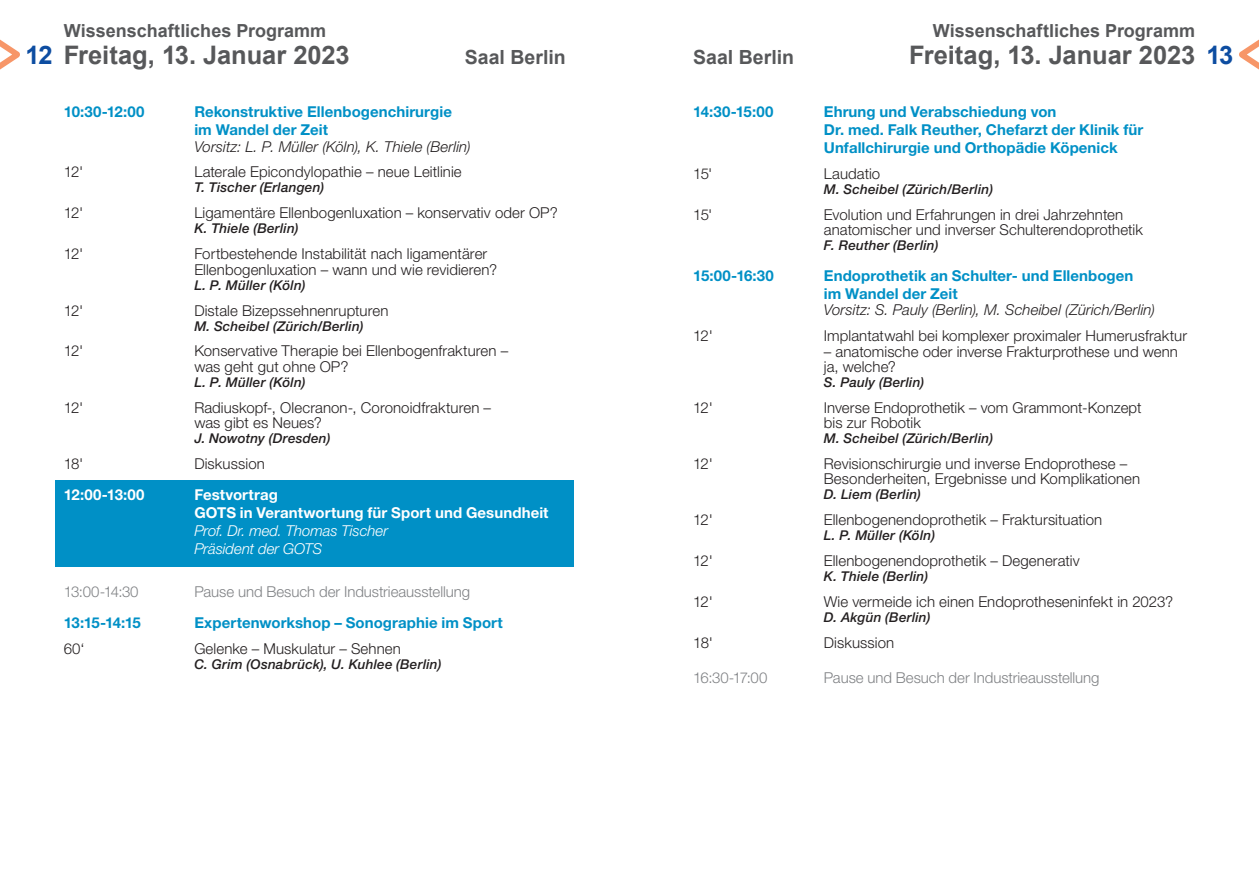
<style>
.page{position:relative;width:1259px;height:893px;background:#fff}
.page>*{position:absolute;margin:0;border:0;box-sizing:border-box;transform-origin:0 0}
.t1{font:700 25.5px "Arial";letter-spacing:-.005em;color:#57585a}
.t2{font:700 19.5px "Arial";color:#57585a}
.t3{font:700 18px "Arial";color:#57585a}
.Vortrag{font:300 15px/15.3px "Helvetica Neue LT Std";letter-spacing:.005em;color:#231f20}
.Sitzung{font:700 15px/18px "Helvetica Neue LT Std";letter-spacing:.005em;color:#0090c6}
.Sitzung-2{font:700 15px/18px "Helvetica Neue LT Std";letter-spacing:.005em;color:#fff}
.Pause{font:300 15px "Helvetica Neue LT Std";letter-spacing:-.005em;color:#808285}
.Vorsitz{font:italic 300 15px "Helvetica Neue LT Std";letter-spacing:.01em;color:#231f20}
.Referent{font:italic 500 13.5px "Helvetica Neue LT Std";letter-spacing:.015em;color:#231f20}
.s1{color:#0d4da1}
.s2{font-weight:300;font-style:italic}
</style>
<div class="page">
<svg style="left:1239px;top:39px;width:20px;height:31px"></svg>
<svg style="left:0;top:39px;width:20px;height:31px"></svg>
<div style="left:55px;top:480px;width:519px;height:86px;background:#0090c6"></div>
<p class="t3" style="left:64px;top:18px;width:264px">Wissenschaftliches Programm</p>
<p class="t3" style="left:932px;top:18px;width:264px">Wissenschaftliches Programm</p>
<h1 class="t1" style="left:26px;top:37px;width:326px"><span class="s1">12</span> Freitag, 13. Januar 2023</h1>
<h1 class="t1" style="left:909px;top:37px;width:326px">Freitag, 13. Januar 2023 <span class="s1">13</span></h1>
<h2 class="t2" style="left:465px;top:43px;width:102px">Saal Berlin</h2>
<h2 class="t2" style="left:693px;top:43px;width:102px">Saal Berlin</h2>
<p class="Sitzung" style="left:64px;top:102px;width:82px">10:30-12:00</p>
<p class="Sitzung" style="left:194px;top:102px;width:259px">Rekonstruktive Ellenbogenchirurgie im Wandel der Zeit</p>
<p class="Vorsitz" style="left:194px;top:137px;width:278px">Vorsitz: L. P. Müller (Köln), K. Thiele (Berlin)</p>
<p class="Vortrag" style="left:64px;top:164px;width:21px">12'</p>
<p class="Vortrag" style="left:194px;top:164px;width:269px">Laterale Epicondylopathie – neue Leitlinie</p>
<p class="Referent" style="left:194px;top:180px;width:131px">T. Tischer (Erlangen)</p>
<p class="Vortrag" style="left:64px;top:205px;width:21px">12'</p>
<p class="Vortrag" style="left:194px;top:205px;width:365px">Ligamentäre Ellenbogenluxation – konservativ oder OP?</p>
<p class="Referent" style="left:194px;top:221px;width:106px">K. Thiele (Berlin)</p>
<p class="Vortrag" style="left:64px;top:246px;width:21px">12'</p>
<p class="Vortrag" style="left:194px;top:246px;width:304px">Fortbestehende Instabilität nach ligamentärer<br>Ellenbogenluxation – wann und wie revidieren?</p>
<p class="Referent" style="left:194px;top:277px;width:113px">L. P. Müller (Köln)</p>
<p class="Vortrag" style="left:64px;top:302px;width:21px">12'</p>
<p class="Vortrag" style="left:194px;top:302px;width:196px">Distale Bizepssehnenrupturen</p>
<p class="Referent" style="left:194px;top:318px;width:171px">M. Scheibel (Zürich/Berlin)</p>
<p class="Vortrag" style="left:64px;top:343px;width:21px">12'</p>
<p class="Vortrag" style="left:194px;top:343px;width:315px">Konservative Therapie bei Ellenbogenfrakturen – was geht gut ohne OP?</p>
<p class="Referent" style="left:194px;top:374px;width:113px">L. P. Müller (Köln)</p>
<p class="Vortrag" style="left:64px;top:399px;width:21px">12'</p>
<p class="Vortrag" style="left:194px;top:399px;width:298px">Radiuskopf-, Olecranon-, Coronoidfrakturen – was gibt es Neues?</p>
<p class="Referent" style="left:194px;top:430px;width:138px">J. Nowotny (Dresden)</p>
<p class="Vortrag" style="left:64px;top:456px;width:21px">18'</p>
<p class="Vortrag" style="left:194px;top:456px;width:72px">Diskussion</p>
<p class="Sitzung-2" style="left:64px;top:485px;width:82px">12:00-13:00</p>
<p class="Sitzung-2" style="left:194px;top:485px;width:356px">Festvortrag<br>GOTS in Verantwortung für Sport und Gesundheit<br><span class="s2">Prof. Dr. med. Thomas Tischer<br>Präsident der GOTS</span></p>
<p class="Pause" style="left:64px;top:583px;width:76px">13:00-14:30</p>
<p class="Pause" style="left:194px;top:583px;width:277px">Pause und Besuch der Industrieausstellung</p>
<p class="Sitzung" style="left:64px;top:613px;width:79px">13:15-14:15</p>
<p class="Sitzung" style="left:194px;top:613px;width:310px">Expertenworkshop – Sonographie im Sport</p>
<p class="Vortrag" style="left:64px;top:641px;width:22px">60‘</p>
<p class="Vortrag" style="left:194px;top:641px;width:208px">Gelenke – Muskulatur – Sehnen</p>
<p class="Referent" style="left:194px;top:656px;width:248px">C. Grim (Osnabrück), U. Kuhlee (Berlin)</p>
<p class="Sitzung" style="left:693px;top:102px;width:82px">14:30-15:00</p>
<p class="Sitzung" style="left:824px;top:102px;width:321px">Ehrung und Verabschiedung von<br>Dr. med. Falk Reuther, Chefarzt der Klinik für<br>Unfallchirurgie und Orthopädie Köpenick</p>
<p class="Vortrag" style="left:693px;top:166px;width:21px">15'</p>
<p class="Vortrag" style="left:824px;top:166px;width:58px">Laudatio</p>
<p class="Referent" style="left:824px;top:181px;width:171px">M. Scheibel (Zürich/Berlin)</p>
<p class="Vortrag" style="left:693px;top:207px;width:21px">15'</p>
<p class="Vortrag" style="left:824px;top:207px;width:320px">Evolution und Erfahrungen in drei Jahrzehnten anatomischer und inverser Schulterendoprothetik</p>
<p class="Referent" style="left:824px;top:237px;width:116px">F. Reuther (Berlin)</p>
<p class="Sitzung" style="left:693px;top:266px;width:82px">15:00-16:30</p>
<p class="Sitzung" style="left:824px;top:266px;width:311px">Endoprothetik an Schulter- und Ellenbogen im Wandel der Zeit</p>
<p class="Vorsitz" style="left:824px;top:301px;width:333px">Vorsitz: S. Pauly (Berlin), M. Scheibel (Zürich/Berlin)</p>
<p class="Vortrag" style="left:693px;top:328px;width:21px">12'</p>
<p class="Vortrag" style="left:824px;top:328px;width:365px">Implantatwahl bei komplexer proximaler Humerusfraktur</p>
<p class="Vortrag" style="left:824px;top:343px;width:356px">– anatomische oder inverse Frakturprothese und wenn ja, welche?</p>
<p class="Referent" style="left:824px;top:374px;width:102px">S. Pauly (Berlin)</p>
<p class="Vortrag" style="left:693px;top:400px;width:21px">12'</p>
<p class="Vortrag" style="left:824px;top:400px;width:319px">Inverse Endoprothetik – vom Grammont-Konzept bis zur Robotik</p>
<p class="Referent" style="left:824px;top:430px;width:171px">M. Scheibel (Zürich/Berlin)</p>
<p class="Vortrag" style="left:693px;top:456px;width:21px">12'</p>
<p class="Vortrag" style="left:824px;top:456px;width:318px">Revisionschirurgie und inverse Endoprothese –<br>Besonderheiten, Ergebnisse und Komplikationen</p>
<p class="Referent" style="left:824px;top:487px;width:99px">D. Liem (Berlin)</p>
<p class="Vortrag" style="left:693px;top:512px;width:21px">12'</p>
<p class="Vortrag" style="left:824px;top:512px;width:280px">Ellenbogenendoprothetik – Fraktursituation</p>
<p class="Referent" style="left:824px;top:528px;width:113px">L. P. Müller (Köln)</p>
<p class="Vortrag" style="left:693px;top:553px;width:21px">12'</p>
<p class="Vortrag" style="left:824px;top:553px;width:257px">Ellenbogenendoprothetik – Degenerativ</p>
<p class="Referent" style="left:824px;top:568px;width:106px">K. Thiele (Berlin)</p>
<p class="Vortrag" style="left:693px;top:594px;width:21px">12'</p>
<p class="Vortrag" style="left:824px;top:594px;width:351px">Wie vermeide ich einen Endoprotheseninfekt in 2023?</p>
<p class="Referent" style="left:824px;top:609px;width:108px">D. Akgün (Berlin)</p>
<p class="Vortrag" style="left:693px;top:635px;width:21px">18'</p>
<p class="Vortrag" style="left:824px;top:635px;width:72px">Diskussion</p>
<p class="Pause" style="left:693px;top:669px;width:76px">16:30-17:00</p>
<p class="Pause" style="left:824px;top:669px;width:277px">Pause und Besuch der Industrieausstellung</p>
</div>
